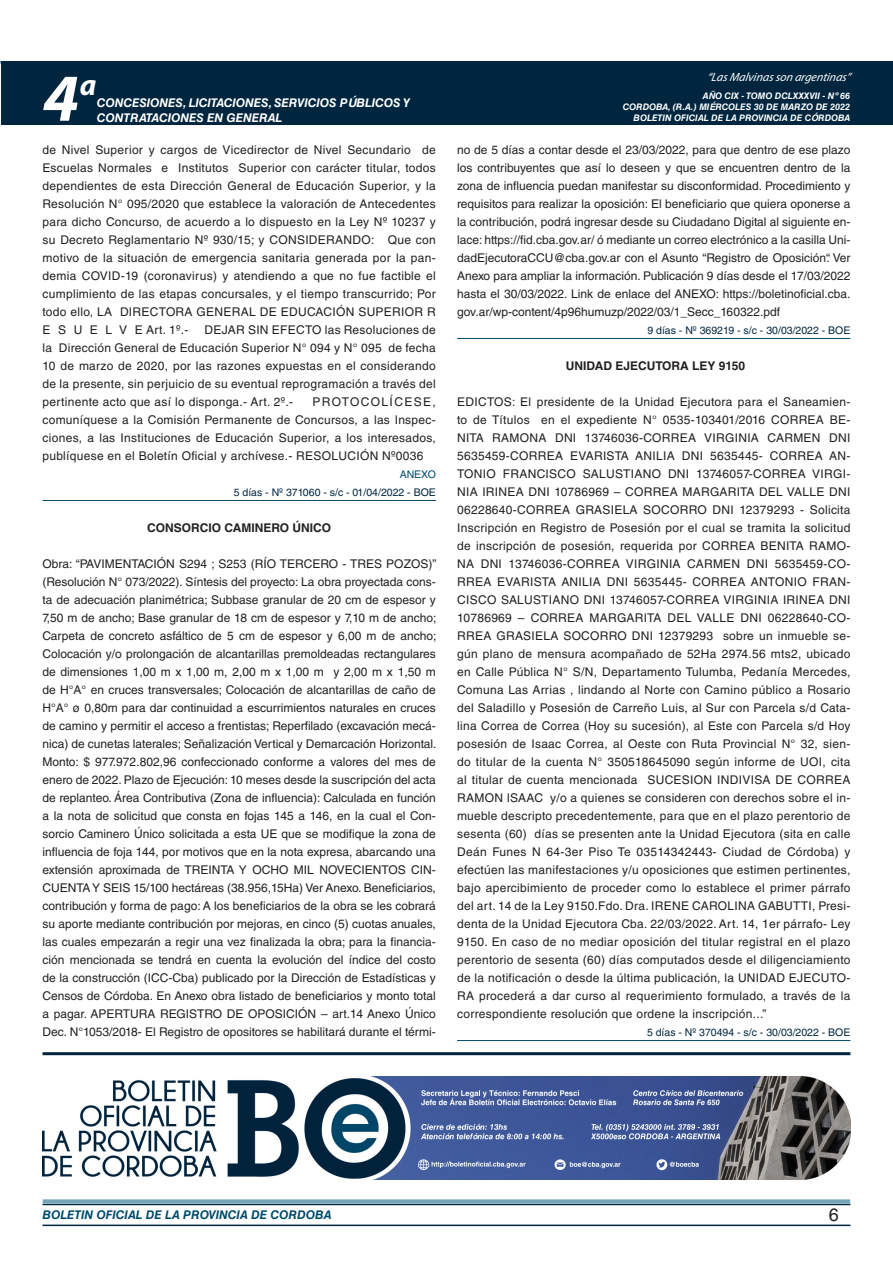
<style>
.page{position:relative;width:893px;height:1263px;background:#fff}
.page>*{position:absolute;margin:0;border:0;box-sizing:border-box;transform-origin:0 0}
.t1{font:italic 700 67.5px "Myriad Pro";color:#fff}
.t2{font:italic 700 30px "Myriad Pro";color:#fff}
.t3{font:18px "Helvetica LT Std";color:#231f20}
.TEXTO_BASE{font:12px/18px "Helvetica LT Std";letter-spacing:.025em;color:#231f20;text-align:justify}
.t4{font:italic 700 12px/14.4px "Helvetica LT Std";color:#fff}
.RESUELVE{font:700 12px "Helvetica LT Std";color:#231f20}
.t5{font:italic 700 12px "Helvetica LT Std";color:#004b6c}
.t6{font:italic 12px "Myriad Pro";color:#fff}
.FECHA_DE_VENCIMIENTO{font:10.5px "Helvetica LT Std";color:#00263f}
.ANEXO{font:10.5px "Helvetica LT Std";color:#004b6c}
.t7{font:italic 700 9px/10.8px "Helvetica LT Std";color:#fff;text-align:right}
</style>
<div class="page">
<hr style="left:43px;top:1224px;width:807px;height:2px;background:#00263f">
<div style="left:42px;top:1198px;width:809px;height:8px;background:#fff;opacity:.75"></div>
<div style="left:1px;top:61px;width:892px;height:64px;background:#00263f"></div>
<hr style="left:43px;top:500px;width:393px;height:1px;background:#004b6c">
<hr style="left:457px;top:338px;width:393px;height:1px;background:#004b6c">
<hr style="left:457px;top:1040px;width:393px;height:1px;background:#004b6c">
<img style="left:43px;top:1076px;width:807px;height:104px">
<hr style="left:43px;top:1052px;width:807px;height:3px;background:#00263f">
<h1 class="t1" style="left:43px;top:54px;width:38px">4</h1>
<h2 class="t2" style="left:80px;top:66px;width:18px">a</h2>
<p class="t4" style="left:97px;top:96px;width:315px">CONCESIONES, LICITACIONES, SERVICIOS PÚBLICOS Y<br>CONTRATACIONES EN GENERAL</p>
<p class="TEXTO_BASE" style="left:43px;top:141px;width:395px">de Nivel Superior y cargos de Vicedirector de Nivel Secundario de Escuelas Normales e Institutos Superior con carácter titular, todos dependientes de esta Dirección General de Educación Superior, y la Resolución N° 095/2020 que establece la valoración de Antecedentes para dicho Concurso, de acuerdo a lo dispuesto en la Ley Nº 10237 y su Decreto Reglamentario Nº 930/15; y CONSIDERANDO: Que con motivo de la situación de emergencia sanitaria generada por la pan&shy;demia COVID-19 (coronavirus) y atendiendo a que no fue factible el cumplimiento de las etapas concursales, y el tiempo transcurrido; Por todo ello, LA DIRECTORA GENERAL DE EDUCACIÓN SUPERIOR R E S U E L V E Art. 1º.-</p>
<p class="TEXTO_BASE" style="left:43px;top:321px;width:395px;text-indent:162px">DEJAR SIN EFECTO las Resoluciones de la Dirección General de Educación Superior N° 094 y N° 095 de fecha 10 de marzo de 2020, por las razones expuestas en el considerando de la presente, sin perjuicio de su eventual reprogramación a través del pertinente acto que así lo disponga.- Art. 2º.-</p>
<p class="TEXTO_BASE" style="left:43px;top:393px;width:395px;text-indent:270px">PROTOCOLÍCESE, comuníquese a la Comisión Permanente de Concursos, a las Inspec&shy;ciones, a las Instituciones de Educación Superior, a los interesados, publíquese en el Boletín Oficial y archívese.- RESOLUCIÓN Nº0036</p>
<p class="ANEXO" style="left:400px;top:468px;width:38px">ANEXO</p>
<p class="FECHA_DE_VENCIMIENTO" style="left:234px;top:486px;width:204px">5 días - Nº 371060 - s/c - 01/04/2022 - BOE</p>
<p class="RESUELVE" style="left:147px;top:520px;width:185px">CONSORCIO CAMINERO ÚNICO</p>
<p class="TEXTO_BASE" style="left:43px;top:555px;width:396px">Obra: “PAVIMENTACIÓN S294 ; S253 (RÍO TERCERO - TRES POZOS)” (Resolución N° 073/2022). Síntesis del proyecto: La obra proyectada cons&shy;ta de adecuación planimétrica; Subbase granular de 20 cm de espesor y 7,50 m de ancho; Base granular de 18 cm de espesor y 7,10 m de ancho; Carpeta de concreto asfáltico de 5 cm de espesor y 6,00 m de ancho; Colocación y/o prolongación de alcantarillas premoldeadas rectangulares de dimensiones 1,00 m x 1,00 m, 2,00 m x 1,00 m y 2,00 m x 1,50 m de H°A° en cruces transversales; Colocación de alcantarillas de caño de H°A° ø 0,80m para dar continuidad a escurrimientos naturales en cruces de camino y permitir el acceso a frentistas; Reperfilado (excavación mecá&shy;nica) de cunetas laterales; Señalización Vertical y Demarcación Horizontal.<br>Monto: $ 977.972.802,96 confeccionado conforme a valores del mes de enero de 2022. Plazo de Ejecución: 10 meses desde la suscripción del acta de replanteo. Área Contributiva (Zona de influencia): Calculada en función a la nota de solicitud que consta en fojas 145 a 146, en la cual el Con&shy;sorcio Caminero Único solicitada a esta UE que se modifique la zona de influencia de foja 144, por motivos que en la nota expresa, abarcando una extensión aproximada de TREINTA Y OCHO MIL NOVECIENTOS CIN-CUENTA Y SEIS 15/100 hectáreas (38.956,15Ha) Ver Anexo. Beneficiarios, contribución y forma de pago: A los beneficiarios de la obra se les cobrará su aporte mediante contribución por mejoras, en cinco (5) cuotas anuales, las cuales empezarán a regir una vez finalizada la obra; para la financia&shy;ción mencionada se tendrá en cuenta la evolución del índice del costo de la construcción (ICC-Cba) publicado por la Dirección de Estadísticas y Censos de Córdoba. En Anexo obra listado de beneficiarios y monto total a pagar. APERTURA REGISTRO DE OPOSICIÓN – art.14 Anexo Único Dec. N°1053/2018- El Registro de opositores se habilitará durante el térmi-</p>
<p class="t6" style="left:707px;top:70px;width:145px">“LasMalvinasson argentinas”</p>
<p class="t7" style="left:623px;top:91px;width:229px">AÑO CIX - TOMO DCLXXXVII - Nº 66<br>CORDOBA, (R.A.) MIÉRCOLES 30 DE MARZO DE 2022</p>
<p class="t7" style="left:634px;top:112px;width:218px">BOLETIN OFICIAL DE LA PROVINCIA DE CÓRDOBA</p>
<p class="TEXTO_BASE" style="left:457px;top:141px;width:395px">no de 5 días a contar desde el 23/03/2022, para que dentro de ese plazo los contribuyentes que así lo deseen y que se encuentren dentro de la zona de influencia puedan manifestar su disconformidad. Procedimiento y requisitos para realizar la oposición: El beneficiario que quiera oponerse a la contribución, podrá ingresar desde su Ciudadano Digital al siguiente en&shy;lace: https://fid.cba.gov.ar/ ó mediante un correo electrónico a la casilla Uni&shy;dadEjecutoraCCU@cba.gov.ar con el Asunto “Registro de Oposición“. Ver Anexo para ampliar la información. Publicación 9 días desde el 17/03/2022 hasta el 30/03/2022. Link de enlace del ANEXO: https://boletinoficial.cba. gov.ar/wp-content/4p96humuzp/2022/03/1_Secc_160322.pdf</p>
<p class="FECHA_DE_VENCIMIENTO" style="left:647px;top:324px;width:205px">9 días - Nº 369219 - s/c - 30/03/2022 - BOE</p>
<p class="RESUELVE" style="left:566px;top:358px;width:181px">UNIDAD EJECUTORA LEY 9150</p>
<p class="TEXTO_BASE" style="left:457px;top:393px;width:395px">EDICTOS: El presidente de la Unidad Ejecutora para el Saneamien&shy;to de Títulos en el expediente N° 0535-103401/2016 CORREA BE-NITA RAMONA DNI 13746036-CORREA VIRGINIA CARMEN DNI 5635459-CORREA EVARISTA ANILIA DNI 5635445- CORREA AN-TONIO FRANCISCO SALUSTIANO DNI 13746057-CORREA VIRGI-NIA IRINEA DNI 10786969 – CORREA MARGARITA DEL VALLE DNI 06228640-CORREA GRASIELA SOCORRO DNI 12379293 - Solicita Inscripción en Registro de Posesión por el cual se tramita la solicitud de inscripción de posesión, requerida por CORREA BENITA RAMO-NA DNI 13746036-CORREA VIRGINIA CARMEN DNI 5635459-CO-RREA EVARISTA ANILIA DNI 5635445- CORREA ANTONIO FRAN-CISCO SALUSTIANO DNI 13746057-CORREA VIRGINIA IRINEA DNI 10786969 – CORREA MARGARITA DEL VALLE DNI 06228640-CO-RREA GRASIELA SOCORRO DNI 12379293 sobre un inmueble se&shy;gún plano de mensura acompañado de 52Ha 2974.56 mts2, ubicado en Calle Pública N° S/N, Departamento Tulumba, Pedanía Mercedes, Comuna Las Arrias , lindando al Norte con Camino público a Rosario del Saladillo y Posesión de Carreño Luis, al Sur con Parcela s/d Cata&shy;lina Correa de Correa (Hoy su sucesión), al Este con Parcela s/d Hoy posesión de Isaac Correa, al Oeste con Ruta Provincial N° 32, sien&shy;do titular de la cuenta N° 350518645090 según informe de UOI, cita al titular de cuenta mencionada SUCESION INDIVISA DE CORREA RAMON ISAAC y/o a quienes se consideren con derechos sobre el in&shy;mueble descripto precedentemente, para que en el plazo perentorio de sesenta (60) días se presenten ante la Unidad Ejecutora (sita en calle Deán Funes N 64-3er Piso Te 03514342443- Ciudad de Córdoba) y efectúen las manifestaciones y/u oposiciones que estimen pertinentes, bajo apercibimiento de proceder como lo establece el primer párrafo del art. 14 de la Ley 9150.Fdo. Dra. IRENE CAROLINA GABUTTI, Presi&shy;denta de la Unidad Ejecutora Cba. 22/03/2022. Art. 14, 1er párrafo- Ley 9150. En caso de no mediar oposición del titular registral en el plazo perentorio de sesenta (60) días computados desde el diligenciamiento de la notificación o desde la última publicación, la UNIDAD EJECUTO-RA procederá a dar curso al requerimiento formulado, a través de la correspondiente resolución que ordene la inscripción...”</p>
<p class="FECHA_DE_VENCIMIENTO" style="left:647px;top:1026px;width:205px">5 días - Nº 370494 - s/c - 30/03/2022 - BOE</p>
<p class="t5" style="left:43px;top:1208px;width:290px">BOLETIN OFICIAL DE LA PROVINCIA DE CORDOBA</p>
<h3 class="t3" style="left:829px;top:1204px;width:12px">6</h3>
</div>
